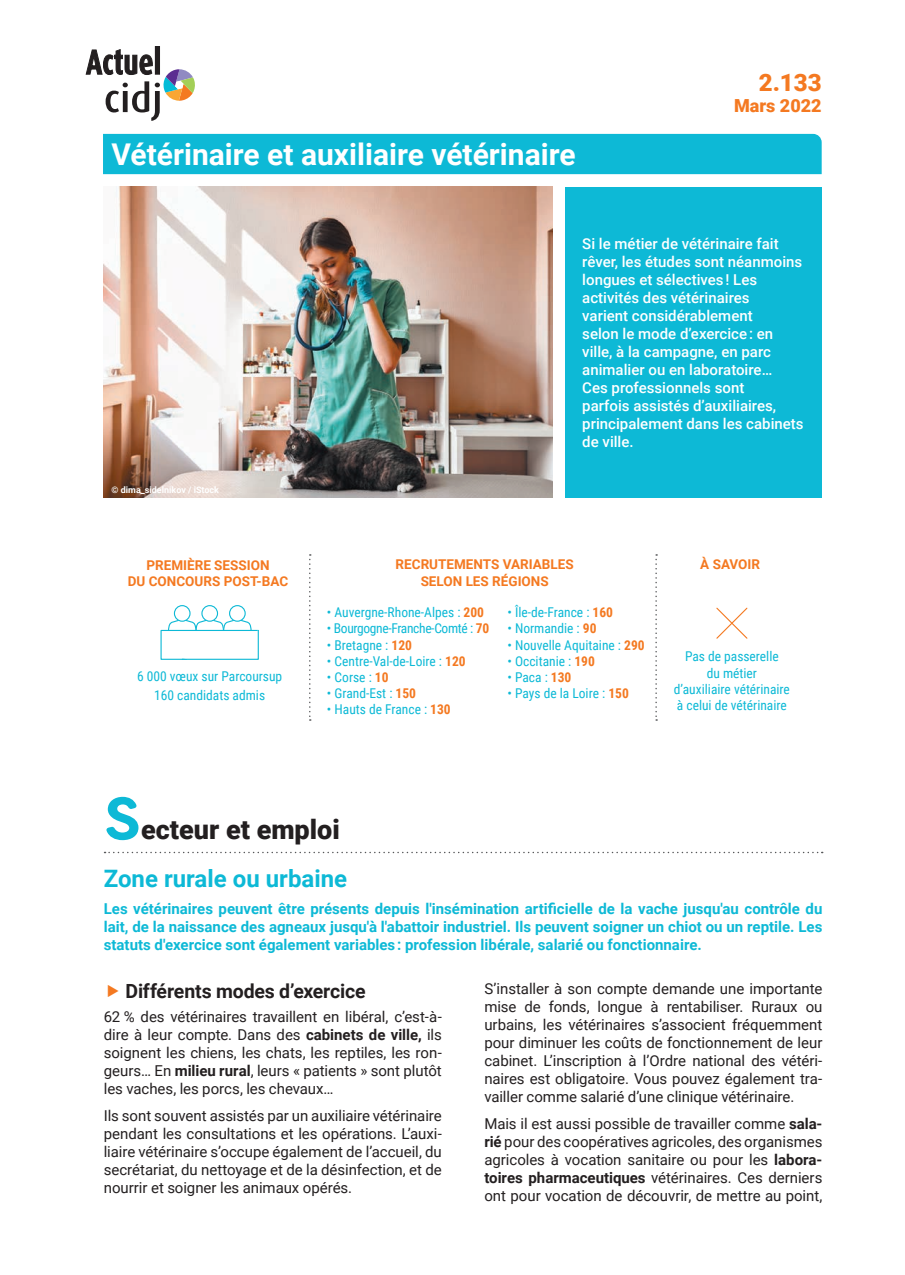
<style>
.page{position:relative;width:905px;height:1275px;background:#fff}
.page>*{position:absolute;margin:0;border:0;box-sizing:border-box;transform-origin:0 0}
.t1{font:700 60px "Filson Soft";color:#0db9d6}
.t2{font:700 30px "Roboto";color:#fff}
.t3{font:900 27px "Roboto";color:#231f20}
.t4{font:700 24px "Roboto";color:#0db9d6}
.t5{font:900 24px "Roboto";color:#f47921}
.t6{font:700 19.5px "Roboto";letter-spacing:-.01em;color:#231f20}
.t7{font:900 18px "Roboto";color:#f47921}
.t8{font:15px/18px "Roboto";letter-spacing:-.005em;color:#231f20;text-align:justify}
.t9{font:500 15px/18px "Roboto";color:#fff}
.t10{font:700 15px/18px "Roboto";color:#0db9d6;text-align:justify}
.t11{font:13.5px/16.2px "Roboto Condensed";color:#0db9d6;text-align:center}
.t12{font:700 13.5px/16.2px "Roboto";color:#f47921;text-align:center}
.t13{font:13.5px "Roboto Condensed";letter-spacing:-.025em;color:#0db9d6}
.t14{font:700 9px "Roboto";color:#fff}
.s1{font-weight:700;color:#f47921}
.s2{font-weight:700}
</style>
<div class="page">
<img style="left:104px;top:187px;width:448px;height:310px">
<div style="left:565px;top:187px;width:257px;height:310px;background:#0db9d6"></div>
<div style="left:103px;top:134px;width:719px;height:40px;background:#0db9d6"></div>
<div style="left:155px;top:47px;width:5px;height:27px;background:#231f20"></div>
<div style="left:155px;top:46px;width:5px;height:28px;border:1px solid #231f20"></div>
<svg style="left:86px;top:49px;width:109px;height:72px"></svg>
<svg style="left:105px;top:852px;width:718px;height:1px"></svg>
<svg style="left:309px;top:554px;width:2px;height:167px"></svg>
<svg style="left:655px;top:554px;width:2px;height:167px"></svg>
<svg style="left:716px;top:607px;width:32px;height:32px"></svg>
<div style="left:201px;top:605px;width:17px;height:17px;border:1px solid #0db9d6;border-radius:50%"></div>
<div style="left:229px;top:605px;width:17px;height:17px;border:1px solid #0db9d6;border-radius:50%"></div>
<div style="left:174px;top:605px;width:17px;height:17px;border:1px solid #0db9d6;border-radius:50%"></div>
<svg style="left:160px;top:619px;width:99px;height:41px"></svg>
<h2 class="t2" style="left:112px;top:134px;width:466px">Vétérinaire et auxiliaire vétérinaire</h2>
<h3 class="t5" style="left:759px;top:65px;width:64px">2.133</h3>
<p class="t7" style="left:734px;top:93px;width:89px">Mars 2022</p>
<p class="t14" style="left:112px;top:484px;width:109px">© dima_sidelnikov / iStock</p>
<p class="t9" style="left:582px;top:234px;width:223px">Si le métier de vétérinaire fait rêver, les études sont néanmoins longues et sélectives ! Les activités des vétérinaires<br>varient considérablement<br>selon le mode d’exercice : en ville, à la campagne, en parc animalier ou en laboratoire…<br>Ces professionnels sont<br>parfois assistés d’auxiliaires, principalement dans les cabinets de ville.</p>
<p class="t12" style="left:146px;top:557px;width:125px">PREMIÈRE SESSION</p>
<p class="t12" style="left:700px;top:556px;width:61px">À SAVOIR</p>
<p class="t12" style="left:128px;top:573px;width:162px">DU CONCOURS POST-BAC</p>
<p class="t12" style="left:396px;top:556px;width:180px">RECRUTEMENTS VARIABLES<br>SELON LES RÉGIONS</p>
<p class="t11" style="left:327px;top:604px;width:159px">• Auvergne-Rhone-Alpes : <span class="s1">200</span></p>
<p class="t13" style="left:327px;top:619px;width:164px">• Bourgogne-Franche-Comté : <span class="s1">70</span></p>
<p class="t11" style="left:327px;top:636px;width:87px">• Bretagne : <span class="s1">120</span></p>
<p class="t11" style="left:327px;top:652px;width:140px">• Centre-Val-de-Loire : <span class="s1">120</span></p>
<p class="t11" style="left:327px;top:669px;width:63px">• Corse : <span class="s1">10</span></p>
<p class="t11" style="left:327px;top:685px;width:91px">• Grand-Est : <span class="s1">150</span></p>
<p class="t11" style="left:327px;top:701px;width:125px">• Hauts de France : <span class="s1">130</span></p>
<p class="t11" style="left:507px;top:604px;width:107px">• Île-de-France : <span class="s1">160</span></p>
<p class="t11" style="left:507px;top:620px;width:91px">• Normandie : <span class="s1">90</span></p>
<p class="t11" style="left:507px;top:636px;width:139px">• Nouvelle Aquitaine : <span class="s1">290</span></p>
<p class="t11" style="left:507px;top:652px;width:89px">• Occitanie : <span class="s1">190</span></p>
<p class="t11" style="left:507px;top:669px;width:66px">• Paca : <span class="s1">130</span></p>
<p class="t11" style="left:507px;top:685px;width:123px">• Pays de la Loire : <span class="s1">150</span></p>
<p class="t11" style="left:674px;top:648px;width:118px">Pas de passerelle<br>du métier<br>d’auxiliaire vétérinaire à celui de vétérinaire</p>
<p class="t11" style="left:137px;top:666px;width:147px;line-height:19.2px">6 000 vœux sur Parcoursup<br>160 candidats admis</p>
<h1 class="t1" style="left:104px;top:780px;width:38px">S</h1>
<h3 class="t3" style="left:141px;top:811px;width:200px">ecteur et emploi</h3>
<h3 class="t4" style="left:104px;top:862px;width:245px">Zone rurale ou urbaine</h3>
<p class="t10" style="left:104px;top:899px;width:720px">Les vétérinaires peuvent être présents depuis l'insémination artificielle de la vache jusqu'au contrôle du lait, de la naissance des agneaux jusqu'à l'abattoir industriel. Ils peuvent soigner un chiot ou un reptile. Les statuts d'exercice sont également variables : profession libérale, salarié ou fonctionnaire.</p>
<h3 class="t6" style="left:126px;top:977px;width:241px">Différents modes d’exercice</h3>
<p class="t8" style="left:104px;top:1007px;width:340px">62 % des vétérinaires travaillent en libéral, c’est-à&shy;dire à leur compte. Dans des <span class="s2">cabinets de ville,</span> ils soignent les chiens, les chats, les reptiles, les ron&shy;geurs… En <span class="s2">milieu rural</span>, leurs « patients » sont plutôt les vaches, les porcs, les chevaux…</p>
<p class="t8" style="left:104px;top:1106px;width:340px">Ils sont souvent assistés par un auxiliaire vétérinaire pendant les consultations et les opérations. L’auxi&shy;liaire vétérinaire s’occupe également de l’accueil, du secrétariat, du nettoyage et de la désinfection, et de nourrir et soigner les animaux opérés.</p>
<p class="t8" style="left:484px;top:979px;width:340px">S’installer à son compte demande une importante mise de fonds, longue à rentabiliser. Ruraux ou urbains, les vétérinaires s’associent fréquemment pour diminuer les coûts de fonctionnement de leur cabinet. L’inscription à l’Ordre national des vétéri&shy;naires est obligatoire. Vous pouvez également tra&shy;vailler comme salarié d’une clinique vétérinaire.</p>
<p class="t8" style="left:484px;top:1114px;width:340px">Mais il est aussi possible de travailler comme <span class="s2">sala&shy;rié</span> pour des coopératives agricoles, des organismes agricoles à vocation sanitaire ou pour les <span class="s2">labora&shy;toires pharmaceutiques</span> vétérinaires. Ces derniers ont pour vocation de découvrir, de mettre au point,</p>
</div>
